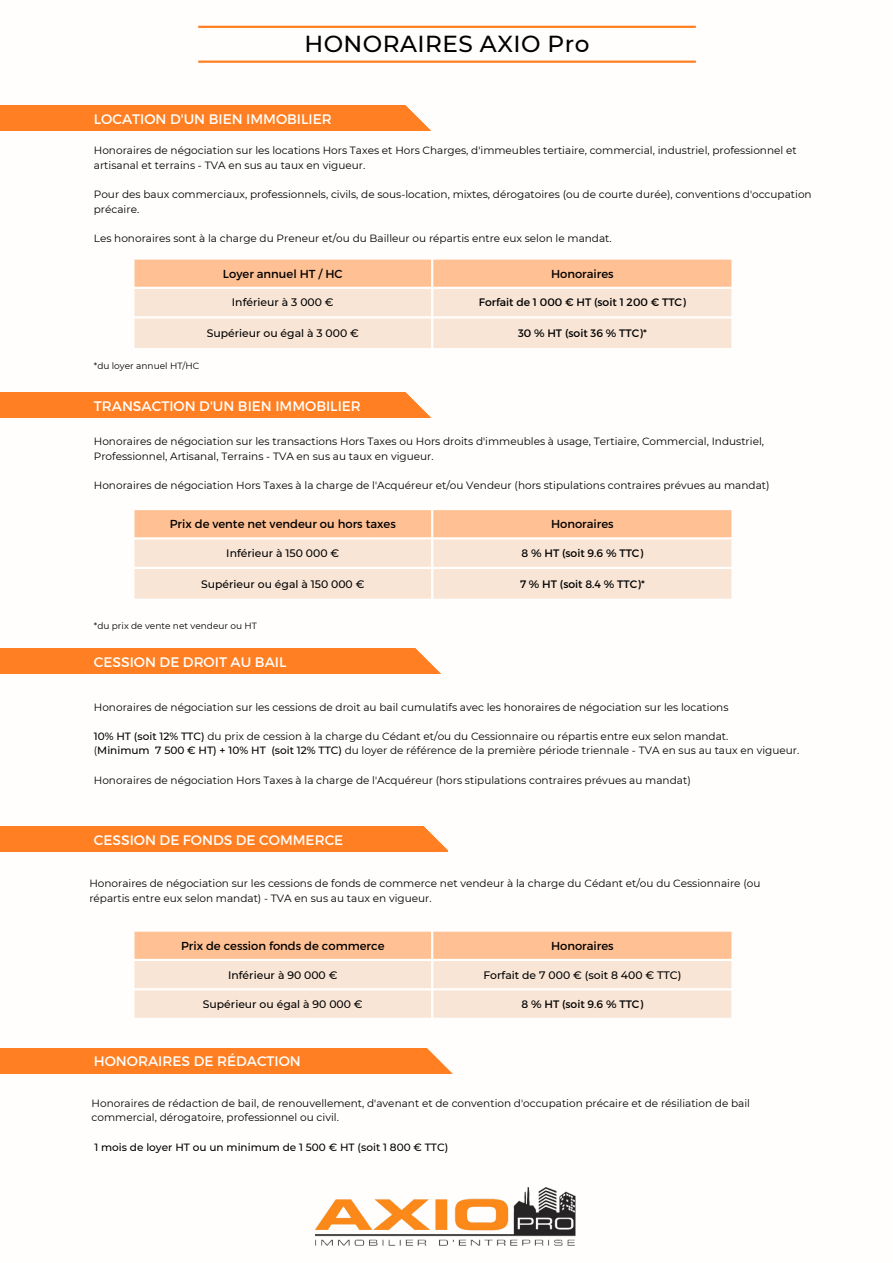
<style>
.page{position:relative;width:893px;height:1263px;background:#fff}
.page>*{position:absolute;margin:0;border:0;box-sizing:border-box;transform-origin:0 0}
.t1{font:500 23.17px "Montserrat";letter-spacing:.02em;color:#000}
.t2{font:13.8px "Montserrat";color:#fffefc}
.t3{font:11.55px "Montserrat";color:#000}
.t4{font:500 10.8px "Montserrat";color:#000}
.t5{font:10.8px "Montserrat";color:#000}
.t6{font:10.5px/14.6px "Montserrat";color:#000}
.t7{font:500 10.5px "Montserrat";color:#000}
.t8{font:9px "Montserrat";color:#000}
.s1{font-weight:500}
</style>
<div class="page">
<hr style="left:198px;top:26px;width:498px;height:2px;background:#ff7f22">
<hr style="left:198px;top:61px;width:498px;height:2px;background:#ff7f22">
<img style="left:316px;top:1187px;width:260px;height:59px">
<div style="left:0;top:106px;width:448px;height:25px;background:#ff7f22"></div>
<svg style="left:391px;top:105px;width:57px;height:26px"></svg>
<svg style="left:134px;top:260px;width:597px;height:88px;background:#fadbc3"></svg>
<div style="left:0;top:649px;width:458px;height:25px;background:#ff7f22"></div>
<svg style="left:407px;top:648px;width:51px;height:26px"></svg>
<div style="left:0;top:827px;width:448px;height:25px;background:#ff7f22"></div>
<div style="left:0;top:1048px;width:469px;height:25px;background:#ff7f22"></div>
<div style="left:0;top:393px;width:448px;height:25px;background:#ff7f22"></div>
<svg style="left:401px;top:392px;width:47px;height:26px"></svg>
<svg style="left:134px;top:510px;width:597px;height:89px;background:#fadbc3"></svg>
<svg style="left:420px;top:826px;width:28px;height:24px"></svg>
<svg style="left:134px;top:932px;width:597px;height:142px"></svg>
<p class="t1" style="left:304px;top:30px;width:286px">HONORAIRES AXIO Pro</p>
<p class="t2" style="left:94px;top:110px;width:239px">LOCATION D'UN BIEN IMMOBILIER</p>
<p class="t6" style="left:94px;top:143px;width:704px">Honoraires de négociation sur les locations Hors Taxes et Hors Charges, d'immeubles tertiaire, commercial, industriel, professionnel et artisanal et terrains - TVA en sus au taux en vigueur.</p>
<p class="t6" style="left:94px;top:187px;width:719px">Pour des baux commerciaux, professionnels, civils, de sous-location, mixtes, dérogatoires (ou de courte durée), conventions d'occupation précaire.</p>
<p class="t6" style="left:94px;top:231px;width:519px">Les honoraires sont à la charge du Preneur et/ou du Bailleur ou répartis entre eux selon le mandat.</p>
<p class="t3" style="left:223px;top:266px;width:121px">Loyer annuel HT / HC</p>
<p class="t3" style="left:551px;top:266px;width:64px">Honoraires</p>
<p class="t4" style="left:232px;top:296px;width:103px">Inférieur à 3 000 €</p>
<p class="t5" style="left:479px;top:296px;width:208px">Forfait de 1 000 € HT (soit 1 200 € TTC)</p>
<p class="t4" style="left:207px;top:327px;width:154px">Supérieur ou égal à 3 000 €</p>
<p class="t5" style="left:518px;top:326px;width:130px">30 % HT (soit 36 % TTC)*</p>
<p class="t8" style="left:94px;top:360px;width:107px">*du loyer annuel HT/HC</p>
<p class="t2" style="left:94px;top:397px;width:268px">TRANSACTION D'UN BIEN IMMOBILIER</p>
<p class="t6" style="left:94px;top:434px;width:671px">Honoraires de négociation sur les transactions Hors Taxes ou Hors droits d'immeubles à usage, Tertiaire, Commercial, Industriel,<br>Professionnel, Artisanal, Terrains - TVA en sus au taux en vigueur.</p>
<p class="t6" style="left:94px;top:478px;width:677px">Honoraires de négociation Hors Taxes à la charge de l'Acquéreur et/ou Vendeur (hors stipulations contraires prévues au mandat)</p>
<p class="t3" style="left:170px;top:516px;width:227px">Prix de vente net vendeur ou hors taxes</p>
<p class="t3" style="left:551px;top:516px;width:64px">Honoraires</p>
<p class="t4" style="left:226px;top:546px;width:114px">Inférieur à 150 000 €</p>
<p class="t5" style="left:521px;top:546px;width:123px">8 % HT (soit 9.6 % TTC)</p>
<p class="t4" style="left:201px;top:577px;width:165px">Supérieur ou égal à 150 000 €</p>
<p class="t5" style="left:520px;top:577px;width:126px">7 % HT (soit 8.4 % TTC)*</p>
<p class="t8" style="left:94px;top:620px;width:165px">*du prix de vente net vendeur ou HT</p>
<p class="t2" style="left:94px;top:653px;width:194px">CESSION DE DROIT AU BAIL</p>
<p class="t6" style="left:94px;top:699px;width:636px">Honoraires de négociation sur les cessions de droit au bail cumulatifs avec les honoraires de négociation sur les locations</p>
<p class="t6" style="left:94px;top:729px;width:636px"><span class="s1">10% HT (soit 12% TTC)</span> du prix de cession à la charge du Cédant et/ou du Cessionnaire ou répartis entre eux selon mandat.</p>
<p class="t6" style="left:94px;top:743px;width:707px">(<span class="s1">Minimum 7 500 € HT) + 10% HT (soit 12% TTC)</span> du loyer de référence de la première période triennale - TVA en sus au taux en vigueur.</p>
<p class="t6" style="left:94px;top:773px;width:598px">Honoraires de négociation Hors Taxes à la charge de l'Acquéreur (hors stipulations contraires prévues au mandat)</p>
<p class="t2" style="left:94px;top:831px;width:251px">CESSION DE FONDS DE COMMERCE</p>
<p class="t6" style="left:89px;top:876px;width:672px">Honoraires de négociation sur les cessions de fonds de commerce net vendeur à la charge du Cédant et/ou du Cessionnaire (ou répartis entre eux selon mandat) - TVA en sus au taux en vigueur.</p>
<p class="t3" style="left:181px;top:938px;width:205px">Prix de cession fonds de commerce</p>
<p class="t3" style="left:551px;top:938px;width:64px">Honoraires</p>
<p class="t4" style="left:228px;top:968px;width:111px">Inférieur à 90 000 €</p>
<p class="t4" style="left:483px;top:968px;width:199px">Forfait de 7 000 € (soit 8 400 € TTC)</p>
<p class="t4" style="left:203px;top:997px;width:161px">Supérieur ou égal à 90 000 €</p>
<p class="t5" style="left:521px;top:997px;width:123px">8 % HT (soit 9.6 % TTC)</p>
<p class="t2" style="left:94px;top:1052px;width:209px">HONORAIRES DE RÉDACTION</p>
<p class="t6" style="left:92px;top:1095px;width:660px">Honoraires de rédaction de bail, de renouvellement, d'avenant et de convention d'occupation précaire et de résiliation de bail commercial, dérogatoire, professionnel ou civil.</p>
<p class="t7" style="left:94px;top:1140px;width:355px">1 mois de loyer HT ou un minimum de 1 500 € HT (soit 1 800 € TTC)</p>
</div>
